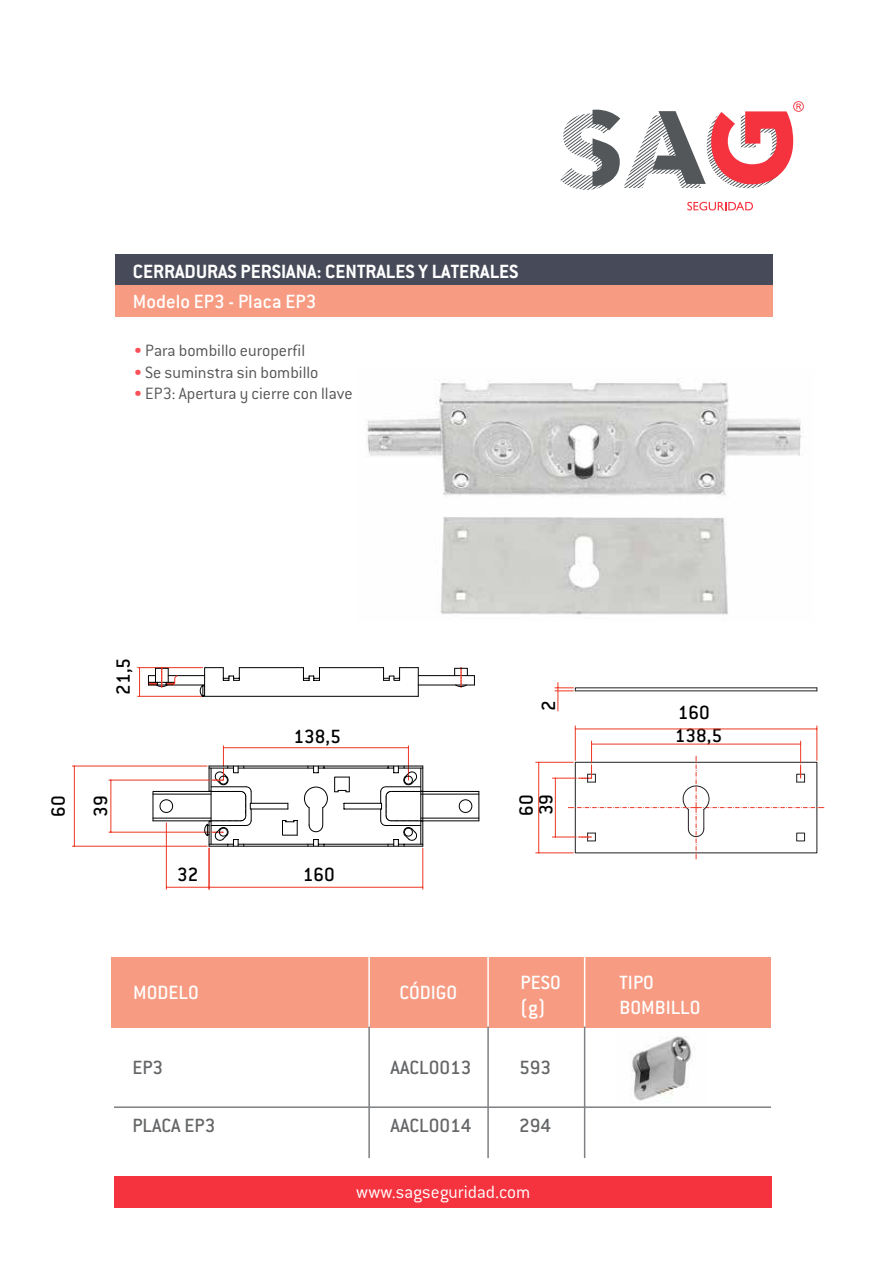
<style>
.page{position:relative;width:893px;height:1263px;background:#fff}
.page>*{position:absolute;margin:0;border:0;box-sizing:border-box;transform-origin:0 0}
.t1{font:500 21px/25.2px "Conduit ITC";color:#fff}
.t2{font:700 21px "Conduit ITC";color:#fff}
.t3{font:500 21px "Conduit ITC";color:#656668}
.t4{font:500 21px/22.8px "Conduit ITC";color:#000}
.t5{font:300 19.5px "Conduit ITC";color:#fff}
.t6{font:300 18px "Conduit ITC";color:#545456}
.s1{color:#fb5058}
</style>
<div class="page">
<img style="left:367px;top:379px;width:435px;height:236px">
<div style="left:115px;top:254px;width:658px;height:32px;background:#474b59"></div>
<div style="left:115px;top:285px;width:658px;height:32px;background:#f79c82"></div>
<div style="left:115px;top:1176px;width:657px;height:32px;background:#f5333f"></div>
<svg style="left:687px;top:202px;width:66px;height:8px"></svg>
<svg style="left:560px;top:101px;width:244px;height:89px"></svg>
<div style="left:112px;top:957px;width:659px;height:70px;background:#f79c82"></div>
<hr style="left:368px;top:956px;width:2px;height:71px;background:#fff">
<hr style="left:487px;top:956px;width:2px;height:71px;background:#fff">
<hr style="left:368px;top:1026px;width:2px;height:81px;background:#7e8083">
<hr style="left:487px;top:1026px;width:2px;height:81px;background:#7e8083">
<hr style="left:584px;top:956px;width:1px;height:71px;background:#fff">
<hr style="left:584px;top:1026px;width:1px;height:81px;background:#7e8083">
<hr style="left:368px;top:1107px;width:2px;height:51px;background:#7e8083">
<hr style="left:487px;top:1107px;width:2px;height:51px;background:#7e8083">
<hr style="left:584px;top:1107px;width:1px;height:51px;background:#7e8083">
<hr style="left:575px;top:726px;width:1px;height:34px;background:#ee3824">
<hr style="left:817px;top:726px;width:1px;height:34px;background:#ee3824">
<hr style="left:575px;top:729px;width:242px;height:1px;background:#ee3824">
<svg style="left:552px;top:741px;width:272px;height:118px"></svg>
<hr style="left:555px;top:778px;width:1px;height:59px;background:#ee3824">
<hr style="left:536px;top:852px;width:37px;height:1px;background:#ee3824">
<hr style="left:536px;top:762px;width:37px;height:1px;background:#ee3824">
<hr style="left:538px;top:762px;width:1px;height:91px;background:#ee3824">
<svg style="left:555px;top:682px;width:263px;height:29px"></svg>
<img style="left:630px;top:1036px;width:62px;height:65px">
<hr style="left:114px;top:1106px;width:657px;height:2px;background:#7e8083">
<hr style="left:418px;top:685px;width:56px;height:1px;background:#000">
<hr style="left:418px;top:675px;width:56px;height:1px;background:#000">
<svg style="left:458px;top:799px;width:15px;height:14px"></svg>
<hr style="left:421px;top:791px;width:58px;height:1px;background:#000">
<hr style="left:421px;top:820px;width:58px;height:1px;background:#000">
<hr style="left:421px;top:794px;width:58px;height:1px;background:#000">
<hr style="left:421px;top:818px;width:58px;height:1px;background:#000">
<hr style="left:422px;top:848px;width:1px;height:41px;background:#ed3624">
<hr style="left:209px;top:887px;width:214px;height:1px;background:#ed3624">
<hr style="left:223px;top:747px;width:185px;height:1px;background:#ed3624">
<hr style="left:238px;top:844px;width:76px;height:1px;background:#000">
<hr style="left:238px;top:768px;width:76px;height:1px;background:#000">
<hr style="left:239px;top:667px;width:64px;height:1px;background:#000">
<hr style="left:205px;top:696px;width:213px;height:1px;background:#000">
<hr style="left:250px;top:809px;width:38px;height:1px;background:#000">
<hr style="left:250px;top:803px;width:38px;height:1px;background:#000">
<hr style="left:209px;top:846px;width:214px;height:1px;background:#000">
<hr style="left:209px;top:766px;width:214px;height:1px;background:#000">
<hr style="left:72px;top:846px;width:135px;height:1px;background:#ed3624">
<hr style="left:72px;top:766px;width:135px;height:1px;background:#ed3624">
<hr style="left:74px;top:766px;width:1px;height:80px;background:#ed3624">
<hr style="left:109px;top:832px;width:101px;height:1px;background:#ed3624">
<hr style="left:109px;top:780px;width:101px;height:1px;background:#ed3624">
<hr style="left:110px;top:780px;width:1px;height:52px;background:#ed3624">
<hr style="left:166px;top:823px;width:1px;height:66px;background:#ed3624">
<hr style="left:209px;top:848px;width:1px;height:41px;background:#ed3624">
<hr style="left:166px;top:887px;width:43px;height:1px;background:#ed3624">
<hr style="left:138px;top:696px;width:65px;height:1px;background:#ed3624">
<hr style="left:138px;top:667px;width:65px;height:1px;background:#ed3624">
<svg style="left:139px;top:668px;width:1px;height:28px"></svg>
<svg style="left:152px;top:746px;width:100px;height:101px"></svg>
<svg style="left:147px;top:667px;width:93px;height:30px"></svg>
<svg style="left:454px;top:667px;width:14px;height:21px"></svg>
<svg style="left:282px;top:667px;width:142px;height:179px"></svg>
<hr style="left:478px;top:791px;width:1px;height:30px;background:#000">
<p class="t2" style="left:133px;top:259px;width:387px">CERRADURAS PERSIANA: CENTRALES Y LATERALES</p>
<p class="t1" style="left:133px;top:289px;width:185px">Modelo EP3 - Placa EP3</p>
<p class="t6" style="left:134px;top:341px;width:172px"><span class="s1">•</span> Para bombillo europerfil</p>
<p class="t6" style="left:134px;top:362px;width:186px"><span class="s1">•</span> Se suminstra sin bombillo</p>
<p class="t6" style="left:134px;top:384px;width:220px"><span class="s1">•</span> EP3: Apertura y cierre con llave</p>
<p class="t4" style="left:112px;top:695px;width:38px;rotate:-90deg">21,5</p>
<p class="t4" style="left:47px;top:817px;width:23px;rotate:-90deg">60</p>
<p class="t4" style="left:89px;top:817px;width:23px;rotate:-90deg">39</p>
<p class="t4" style="left:177px;top:863px;width:23px">32</p>
<p class="t4" style="left:293px;top:725px;width:49px">138,5</p>
<p class="t4" style="left:303px;top:863px;width:34px">160</p>
<p class="t4" style="left:537px;top:711px;width:12px;rotate:-90deg">2</p>
<p class="t4" style="left:675px;top:701px;width:49px">160<br>138,5</p>
<p class="t4" style="left:516px;top:816px;width:23px;line-height:19.6px;rotate:-90deg">60<br>39</p>
<p class="t1" style="left:133px;top:979px;width:67px">MODELO</p>
<p class="t1" style="left:399px;top:979px;width:59px">CÓDIGO</p>
<p class="t1" style="left:521px;top:969px;width:42px">PESO (g)</p>
<p class="t3" style="left:132px;top:1055px;width:32px">EP3</p>
<p class="t3" style="left:391px;top:1055px;width:83px">AACL0013</p>
<p class="t3" style="left:519px;top:1055px;width:34px">593</p>
<p class="t3" style="left:132px;top:1114px;width:85px">PLACA EP3</p>
<p class="t3" style="left:391px;top:1114px;width:83px">AACL0014</p>
<p class="t3" style="left:519px;top:1114px;width:34px">294</p>
<p class="t5" style="left:356px;top:1181px;width:176px">www.sagseguridad.com</p>
<p class="t1" style="left:620px;top:969px;width:82px">TIPO<br>BOMBILLO</p>
</div>
